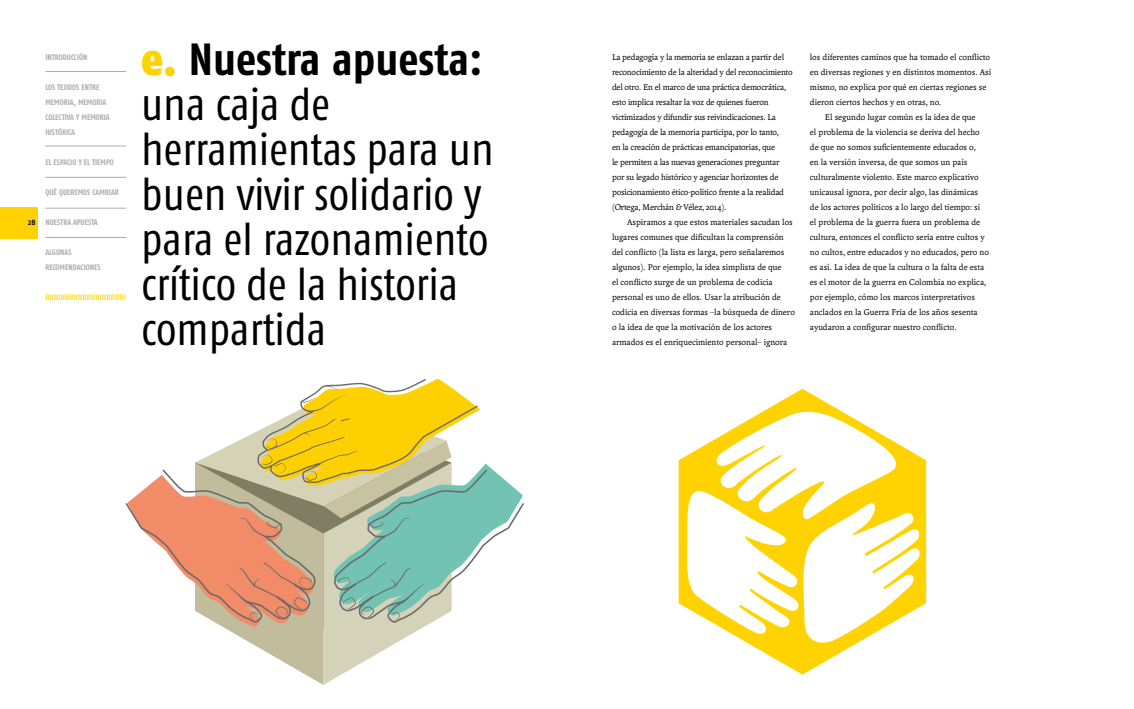
<style>
.page{position:relative;width:1134px;height:709px;background:#fff}
.page>*{position:absolute;margin:0;border:0;box-sizing:border-box;transform-origin:0 0}
.t1{font:45px/45px "Fago Co";letter-spacing:-.005em;color:#000}
.t2{font:9px/15px "Andralis ND Os F";color:#000}
.t3{font:9px/15px "Andralis ND Os F";letter-spacing:-.02em;color:#000}
.t4{font:700 8px/15px "Fago Co";color:#abacac}
.t5{font:700 8px "Fago Co";color:#ffd200}
.t6{font:700 8px "Fago Co";color:#000}
.s1{font-weight:900;color:#ffd200}
.s2{font-weight:700}
</style>
<div class="page">
<hr style="left:45px;top:71px;width:81px;height:1px;background:#abacac">
<hr style="left:45px;top:145px;width:81px;height:1px;background:#abacac">
<hr style="left:45px;top:177px;width:81px;height:1px;background:#abacac">
<hr style="left:45px;top:208px;width:81px;height:1px;background:#abacac">
<hr style="left:45px;top:237px;width:81px;height:1px;background:#abacac">
<div style="left:0;top:207px;width:38px;height:32px;background:#ffd200"></div>
<svg style="left:125px;top:379px;width:399px;height:306px"></svg>
<svg style="left:679px;top:389px;width:247px;height:285px"></svg>
<p class="t6" style="left:28px;top:218px;width:9px">28</p>
<p class="t4" style="left:45px;top:50px;width:43px">INTRODUCCIÓN</p>
<p class="t4" style="left:45px;top:80px;width:66px">LOS TEJIDOS ENTRE<br>MEMORIA, MEMORIA<br>COLECTIVA Y MEMORIA<br>HISTÓRICA</p>
<p class="t4" style="left:45px;top:155px;width:70px">EL ESPACIO Y EL TIEMPO</p>
<p class="t4" style="left:45px;top:185px;width:75px">QUÉ QUEREMOS CAMBIAR</p>
<p class="t4" style="left:45px;top:215px;width:54px">NUESTRA APUESTA</p>
<p class="t4" style="left:45px;top:245px;width:57px">ALGUNAS<br>RECOMENDACIONES</p>
<p class="t5" style="left:45px;top:293px;width:82px">/////////////////////////////////////</p>
<h1 class="t1" style="left:141px;top:36px;width:354px"><span class="s1">e.</span> <span class="s2">Nuestra apuesta: </span>una caja de herramientas para un buen vivir solidario y para el razonamiento crítico de la historia compartida</h1>
<p class="t3" style="left:612px;top:50px;width:182px">La pedagogía y la memoria se enlazan a partir del reconocimiento de la alteridad y del reconocimiento del otro. En el marco de una práctica democrática, esto implica resaltar la voz de quienes fueron victimizados y difundir sus reivindicaciones. La pedagogía de la memoria participa, por lo tanto,<br>en la creación de prácticas emancipatorias, que<br>le permiten a las nuevas generaciones preguntar por su legado histórico y agenciar horizontes de posicionamiento ético-político frente a la realidad (Ortega, Merchán &amp; Vélez, 2014).</p>
<p class="t2" style="left:612px;top:215px;width:184px;text-indent:15px">Aspiramos a que estos materiales sacudan los lugares comunes que dificultan la comprensión del conflicto (la lista es larga, pero señalaremos algunos). Por ejemplo, la idea simplista de que<br>el conflicto surge de un problema de codicia personal es uno de ellos. Usar la atribución de codicia en diversas formas –la búsqueda de dinero o la idea de que la motivación de los actores armados es el enriquecimiento personal– ignora</p>
<p class="t2" style="left:810px;top:50px;width:182px">los diferentes caminos que ha tomado el conflicto</p>
<p class="t2" style="left:810px;top:65px;width:183px">en diversas regiones y en distintos momentos. Así</p>
<p class="t2" style="left:810px;top:80px;width:178px">mismo, no explica por qué en ciertas regiones se</p>
<p class="t2" style="left:810px;top:95px;width:133px">dieron ciertos hechos y en otras, no.</p>
<p class="t2" style="left:825px;top:110px;width:152px">El segundo lugar común es la idea de que</p>
<p class="t2" style="left:810px;top:125px;width:171px">el problema de la violencia se deriva del hecho</p>
<p class="t2" style="left:810px;top:140px;width:167px">de que no somos suficientemente educados o,</p>
<p class="t2" style="left:810px;top:155px;width:159px">en la versión inversa, de que somos un país</p>
<p class="t2" style="left:810px;top:170px;width:170px">culturalmente violento. Este marco explicativo</p>
<p class="t2" style="left:810px;top:185px;width:170px">unicausal ignora, por decir algo, las dinámicas</p>
<p class="t2" style="left:810px;top:200px;width:172px">de los actores políticos a lo largo del tiempo: si</p>
<p class="t2" style="left:810px;top:215px;width:172px">el problema de la guerra fuera un problema de</p>
<p class="t2" style="left:810px;top:230px;width:176px">cultura, entonces el conflicto sería entre cultos y</p>
<p class="t2" style="left:810px;top:245px;width:181px">no cultos, entre educados y no educados, pero no</p>
<p class="t2" style="left:810px;top:260px;width:176px">es así. La idea de que la cultura o la falta de esta</p>
<p class="t2" style="left:810px;top:275px;width:178px">es el motor de la guerra en Colombia no explica,</p>
<p class="t2" style="left:810px;top:290px;width:167px">por ejemplo, cómo los marcos interpretativos</p>
<p class="t2" style="left:810px;top:305px;width:169px">anclados en la Guerra Fría de los años sesenta</p>
<p class="t2" style="left:810px;top:320px;width:148px">ayudaron a configurar nuestro conflicto.</p>
</div>
